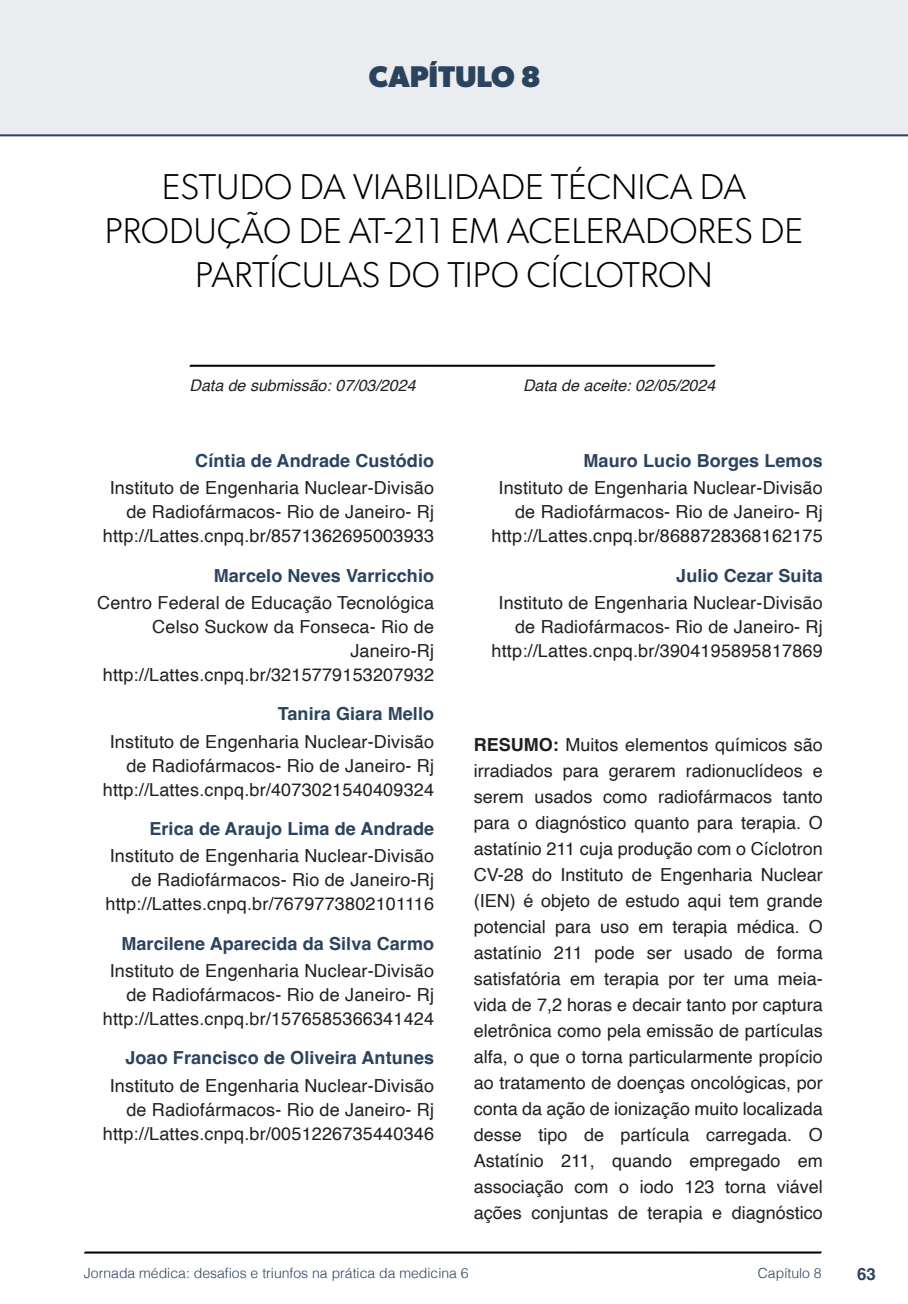
<style>
.page{position:relative;width:908px;height:1304px;background:#fff}
.page>*{position:absolute;margin:0;border:0;box-sizing:border-box;transform-origin:0 0}
.nome_artigos{font:300 36px/44px "Gibson";color:#000;text-align:center}
.capítulos{font:700 30px "Gibson";color:#2a435e}
.info_autores{font:18px/24px "Helvetica";letter-spacing:.01em;color:#231f20;text-align:right}
.Resumos_e_PC_TXT{font:18px/26px "Helvetica";color:#231f20;text-align:justify}
.nome_autores{font:700 18px "Helvetica";letter-spacing:.005em;color:#2a435e}
.t1{font:700 16.8px "Helvetica";color:#2a435e}
.data{font:italic 16px "Helvetica";color:#231f20}
.t2{font:300 14px "Helvetica";color:#2a435e}
.s1{font-weight:700}
</style>
<div class="page">
<svg style="left:84px;top:1251px;width:737px;height:3px;background:#515151"></svg>
<div style="left:0;top:0;width:907px;height:136px;background:#eaecef"></div>
<svg style="left:189px;top:364px;width:526px;height:3px;background:#4f4f4f"></svg>
<div style="left:44px;top:72px;width:68px;height:61px;background:#eaecef"></div>
<p class="capítulos" style="left:369px;top:58px;width:173px">CAPÍTULO 8</p>
<p class="nome_artigos" style="left:105px;top:164px;width:699px">ESTUDO DA VIABILIDADE TÉCNICA DA<br>PRODUÇÃO DE AT-211 EM ACELERADORES DE<br>PARTÍCULAS DO TIPO CÍCLOTRON</p>
<p class="data" style="left:189px;top:373px;width:227px">Data de submissão: 07/03/2024</p>
<p class="data" style="left:523px;top:373px;width:194px">Data de aceite: 02/05/2024</p>
<p class="nome_autores" style="left:195px;top:450px;width:240px">Cíntia de Andrade Custódio</p>
<p class="info_autores" style="left:110px;top:477px;width:325px">Instituto de Engenharia Nuclear-Divisão de Radiofármacos- Rio de Janeiro- Rj</p>
<p class="info_autores" style="left:103px;top:525px;width:332px">http://Lattes.cnpq.br/8571362695003933</p>
<p class="nome_autores" style="left:214px;top:564px;width:222px">Marcelo Neves Varricchio</p>
<p class="info_autores" style="left:97px;top:591px;width:338px">Centro Federal de Educação Tecnológica<br>Celso Suckow da Fonseca- Rio de<br>Janeiro-Rj</p>
<p class="info_autores" style="left:103px;top:663px;width:332px">http://Lattes.cnpq.br/3215779153207932</p>
<p class="nome_autores" style="left:277px;top:703px;width:158px">Tanira Giara Mello</p>
<p class="info_autores" style="left:110px;top:730px;width:325px">Instituto de Engenharia Nuclear-Divisão de Radiofármacos- Rio de Janeiro- Rj</p>
<p class="info_autores" style="left:103px;top:778px;width:332px">http://Lattes.cnpq.br/4073021540409324</p>
<p class="nome_autores" style="left:149px;top:818px;width:286px">Erica de Araujo Lima de Andrade</p>
<p class="info_autores" style="left:110px;top:845px;width:325px">Instituto de Engenharia Nuclear-Divisão de Radiofármacos- Rio de Janeiro-Rj</p>
<p class="info_autores" style="left:105px;top:893px;width:330px">http://Lattes.cnpq.br/7679773802101116</p>
<p class="nome_autores" style="left:121px;top:932px;width:314px">Marcilene Aparecida da Silva Carmo</p>
<p class="info_autores" style="left:110px;top:959px;width:325px">Instituto de Engenharia Nuclear-Divisão de Radiofármacos- Rio de Janeiro- Rj</p>
<p class="info_autores" style="left:103px;top:1007px;width:332px">http://Lattes.cnpq.br/1576585366341424</p>
<p class="nome_autores" style="left:125px;top:1047px;width:310px">Joao Francisco de Oliveira Antunes</p>
<p class="info_autores" style="left:110px;top:1074px;width:325px">Instituto de Engenharia Nuclear-Divisão de Radiofármacos- Rio de Janeiro- Rj</p>
<p class="info_autores" style="left:103px;top:1122px;width:332px">http://Lattes.cnpq.br/0051226735440346</p>
<p class="nome_autores" style="left:583px;top:450px;width:241px">Mauro Lucio Borges Lemos</p>
<p class="info_autores" style="left:498px;top:477px;width:325px">Instituto de Engenharia Nuclear-Divisão de Radiofármacos- Rio de Janeiro- Rj</p>
<p class="info_autores" style="left:491px;top:525px;width:332px">http://Lattes.cnpq.br/8688728368162175</p>
<p class="nome_autores" style="left:676px;top:564px;width:148px">Julio Cezar Suita</p>
<p class="info_autores" style="left:498px;top:591px;width:325px">Instituto de Engenharia Nuclear-Divisão de Radiofármacos- Rio de Janeiro- Rj</p>
<p class="info_autores" style="left:491px;top:639px;width:332px">http://Lattes.cnpq.br/3904195895817869</p>
<p class="Resumos_e_PC_TXT" style="left:473px;top:732px;width:350px"><span class="s1">RESUMO:</span> Muitos elementos químicos são irradiados para gerarem radionuclídeos e serem usados como radiofármacos tanto para o diagnóstico quanto para terapia. O astatínio 211 cuja produção com o Cíclotron CV-28 do Instituto de Engenharia Nuclear (IEN) é objeto de estudo aqui tem grande potencial para uso em terapia médica. O astatínio 211 pode ser usado de forma satisfatória em terapia por ter uma meia&shy;vida de 7,2 horas e decair tanto por captura eletrônica como pela emissão de partículas alfa, o que o torna particularmente propício ao tratamento de doenças oncológicas, por conta da ação de ionização muito localizada desse tipo de partícula carregada. O Astatínio 211, quando empregado em associação com o iodo 123 torna viável ações conjuntas de terapia e diagnóstico</p>
<p class="t2" style="left:84px;top:1261px;width:386px">Jornada médica: desafios e triunfos na prática da medicina 6</p>
<p class="t2" style="left:757px;top:1261px;width:65px">Capítulo 8</p>
<p class="t1" style="left:856px;top:1264px;width:20px">63</p>
</div>
